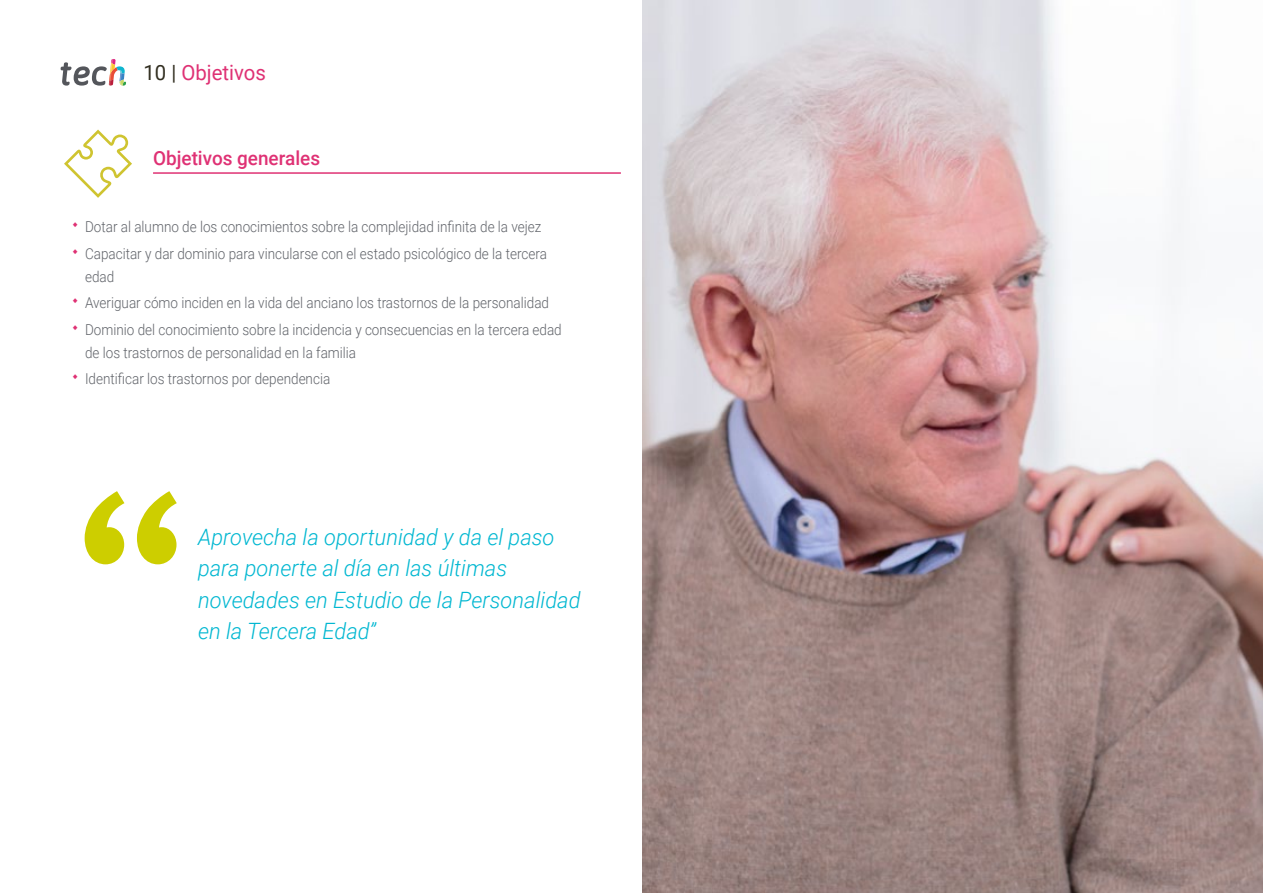
<style>
.page{position:relative;width:1263px;height:893px;background:#fff}
.page>*{position:absolute;margin:0;border:0;box-sizing:border-box;transform-origin:0 0}
.t1{font:italic 300 22.5px/31.5px "Roboto";color:#00b7d1}
.t2{font:21px "Roboto";color:#df3174}
.t3{font:500 19.5px "Roboto";color:#df3174}
.t4{font:300 15px/26.7px "Roboto";color:#61646a;scale:.9 1}
.s1{color:#312e20}
</style>
<div class="page">
<img style="left:642px;top:0;width:621px;height:893px">
<hr style="left:153px;top:173px;width:468px;height:1px;background:#df3174">
<svg style="left:64px;top:130px;width:68px;height:68px"></svg>
<svg style="left:85px;top:491px;width:92px;height:73px"></svg>
<svg style="left:61px;top:59px;width:65px;height:27px"></svg>
<h2 class="t2" style="left:144px;top:57px;width:124px"><span class="s1">10 |</span> Objetivos</h2>
<h3 class="t3" style="left:153px;top:144px;width:169px">Objetivos generales</h3>
<p class="t4" style="left:85px;top:213px;width:515px">Dotar al alumno de los conocimientos sobre la complejidad infinita de la vejez<br>Capacitar y dar dominio para vincularse con el estado psicológico de la tercera</p>
<p class="t4" style="left:85px;top:262px;width:531px">edad<br>Averiguar cómo inciden en la vida del anciano los trastornos de la personalidad<br>Dominio del conocimiento sobre la incidencia y consecuencias en la tercera edad</p>
<p class="t4" style="left:85px;top:338px;width:303px">de los trastornos de personalidad en la familia<br>Identificar los trastornos por dependencia</p>
<h1 class="t1" style="left:198px;top:520px;width:384px">Aprovecha la oportunidad y da el paso para ponerte al día en las últimas novedades en Estudio de la Personalidad en la Tercera Edad”</h1>
</div>
